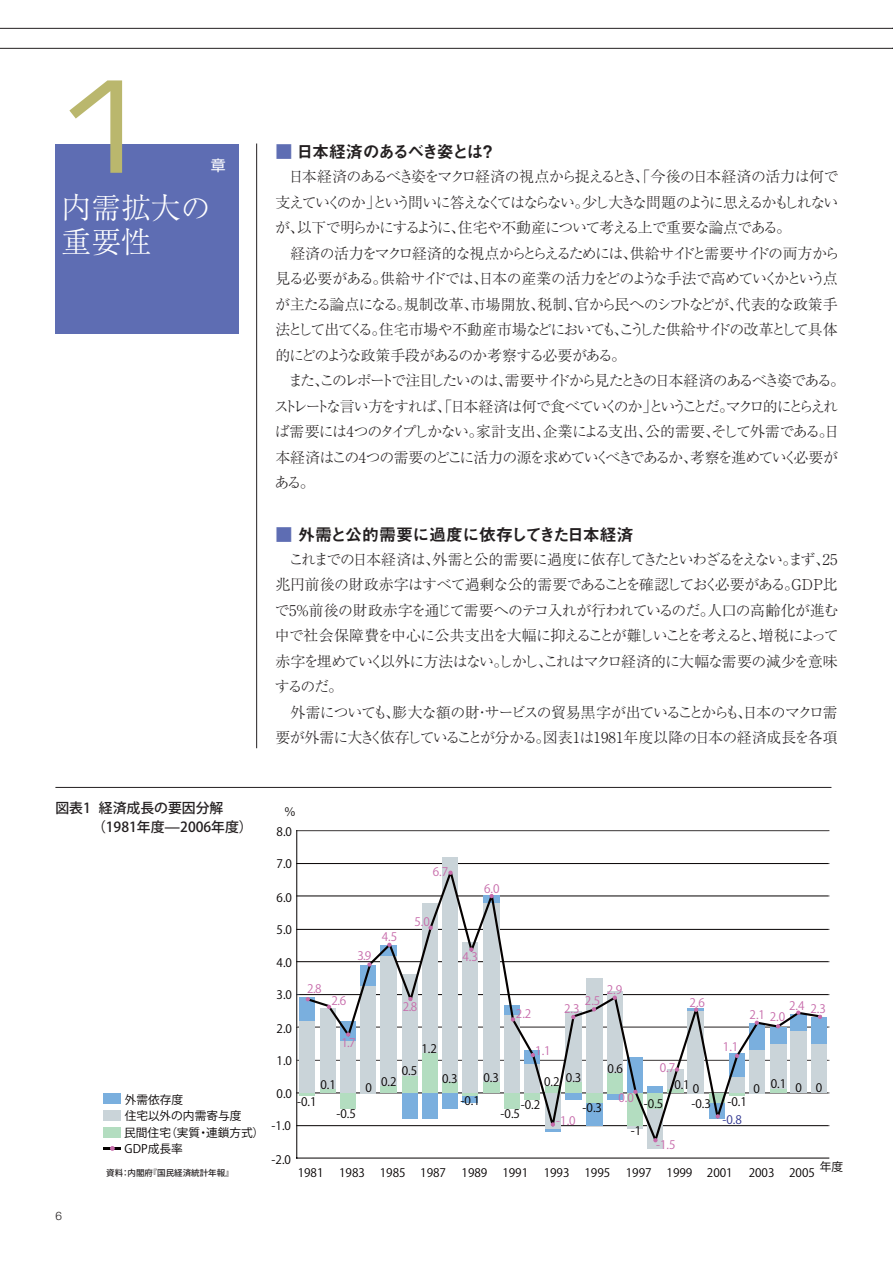
<style>
.page{position:relative;width:893px;height:1263px;background:#fff}
.page>*{position:absolute;margin:0;border:0;box-sizing:border-box;transform-origin:0 0}
.t1{font:127.5px "Eurostile Extended Two";color:#bab76d}
.t2{font:29.7px/34px "Ryumin Pro Light 90 pv RKSJ H";color:#fff}
.t3{font:16.95px "Midashi Go Pro MB31 90 pv RKSJ H";letter-spacing:-.03em;color:#231f20}
.t4{font:16.95px "Midashi Go Pro MB31 90 pv RKSJ H";letter-spacing:-.11em;color:#231f20}
.t5{font:14.85px/25.5px "Ryumin Pro Light 90 pv RKSJ H";letter-spacing:-.1em;color:#231f20}
.t6{font:14.85px/25.5px "Ryumin Pro Light 90 pv RKSJ H";letter-spacing:-.06em;color:#231f20}
.t7{font:14.85px "Shin Go Pro Regular 90 pv RKSJ H";color:#fff}
.t8{font:13.8px/19.2px "Koz Go Pro Medium 90 pv RKSJ H";color:#231f20}
.t9{font:11.7px/16.6px "Koz Go Pro Regular 90 pv RKSJ H";color:#050100}
.t10{font:11.7px "Koz Go Pro Regular 90 pv RKSJ H";color:#c76baa}
.t11{font:11.7px "Koz Go Pro Regular 90 pv RKSJ H";color:#2f3690}
.t12{font:300 11.7px "Helvetica Neue";color:#231f20}
.t13{font:8.55px "Koz Go Pro Medium 90 pv RKSJ H";color:#231f20}
.s1{color:#5e6db3}
</style>
<div class="page">
<hr style="left:0;top:48px;width:893px;height:1px;background:#231f20">
<hr style="left:0;top:28px;width:893px;height:1px;background:#231f20">
<hr style="left:297px;top:1093px;width:532px;height:1px;background:#050100">
<hr style="left:297px;top:1125px;width:532px;height:1px;background:#050100">
<hr style="left:297px;top:1060px;width:532px;height:1px;background:#050100">
<hr style="left:297px;top:1027px;width:532px;height:1px;background:#050100">
<hr style="left:297px;top:994px;width:532px;height:1px;background:#050100">
<hr style="left:297px;top:961px;width:532px;height:1px;background:#050100">
<hr style="left:297px;top:929px;width:532px;height:1px;background:#050100">
<hr style="left:297px;top:896px;width:532px;height:1px;background:#050100">
<hr style="left:297px;top:863px;width:532px;height:1px;background:#050100">
<hr style="left:297px;top:830px;width:532px;height:1px;background:#050100">
<hr style="left:297px;top:1158px;width:532px;height:1px;background:#050100">
<hr style="left:296px;top:831px;width:1px;height:327px;background:#050100">
<div style="left:811px;top:1044px;width:16px;height:49px;background:#cad4d9"></div>
<div style="left:811px;top:1017px;width:16px;height:27px;background:#7aafde"></div>
<div style="left:300px;top:1021px;width:15px;height:72px;background:#cad4d9"></div>
<div style="left:300px;top:997px;width:15px;height:24px;background:#7aafde"></div>
<hr style="left:300px;top:1093px;width:15px;height:3px;background:#b3ddc0">
<div style="left:442px;top:857px;width:16px;height:225px;background:#cad4d9"></div>
<div style="left:647px;top:1108px;width:16px;height:40px;background:#cad4d9"></div>
<svg style="left:306px;top:875px;width:517px;height:268px"></svg>
<div style="left:104px;top:1093px;width:17px;height:11px;background:#7aafde"></div>
<div style="left:104px;top:1110px;width:17px;height:11px;background:#cad4d9"></div>
<div style="left:104px;top:1127px;width:17px;height:11px;background:#b3ddc0"></div>
<svg style="left:327px;top:1005px;width:4px;height:4px"></svg>
<svg style="left:306px;top:997px;width:4px;height:4px"></svg>
<svg style="left:104px;top:1146px;width:17px;height:5px"></svg>
<svg style="left:346px;top:1032px;width:4px;height:4px"></svg>
<svg style="left:367px;top:962px;width:5px;height:5px"></svg>
<svg style="left:387px;top:943px;width:5px;height:4px"></svg>
<svg style="left:408px;top:997px;width:5px;height:4px"></svg>
<svg style="left:428px;top:925px;width:5px;height:5px"></svg>
<svg style="left:448px;top:870px;width:5px;height:5px"></svg>
<svg style="left:469px;top:947px;width:4px;height:5px"></svg>
<svg style="left:489px;top:894px;width:5px;height:4px"></svg>
<svg style="left:511px;top:1017px;width:4px;height:4px"></svg>
<svg style="left:545px;top:1122px;width:15px;height:9px"></svg>
<svg style="left:571px;top:1015px;width:4px;height:4px"></svg>
<svg style="left:592px;top:1007px;width:4px;height:4px"></svg>
<svg style="left:613px;top:995px;width:4px;height:5px"></svg>
<svg style="left:633px;top:1090px;width:5px;height:4px"></svg>
<svg style="left:531px;top:1053px;width:4px;height:4px"></svg>
<svg style="left:653px;top:1138px;width:5px;height:4px"></svg>
<svg style="left:675px;top:1067px;width:4px;height:5px"></svg>
<svg style="left:694px;top:1007px;width:4px;height:5px"></svg>
<svg style="left:716px;top:1114px;width:4px;height:4px"></svg>
<svg style="left:735px;top:1054px;width:4px;height:4px"></svg>
<svg style="left:755px;top:1020px;width:4px;height:5px"></svg>
<svg style="left:776px;top:1024px;width:4px;height:4px"></svg>
<svg style="left:796px;top:1010px;width:4px;height:5px"></svg>
<svg style="left:818px;top:1015px;width:4px;height:4px"></svg>
<hr style="left:55px;top:787px;width:776px;height:1px;background:#231f20">
<hr style="left:256px;top:143px;width:1px;height:605px;background:#231f20">
<div style="left:55px;top:144px;width:184px;height:189px;background:#5e6db3"></div>
<h1 class="t1" style="left:45px;top:80px;width:124px">1</h1>
<p class="t7" style="left:211px;top:160px;width:16px">章</p>
<h2 class="t2" style="left:62px;top:195px;width:150px">内需拡大の重要性</h2>
<p class="t4" style="left:275px;top:146px;width:236px"><span class="s1">■</span> 日本経済のあるべき姿とは？　</p>
<p class="t5" style="left:274px;top:166px;width:572px">　日本経済のあるべき姿をマクロ経済の視点から捉えるとき、「今後の日本経済の活力は何で支えていくのか」という問いに答えなくてはならない。少し大きな問題のように思えるかもしれないが、以下で明らかにするように、住宅や不動産について考える上で重要な論点である。<br>　経済の活力をマクロ経済的な視点からとらえるためには、供給サイドと需要サイドの両方から見る必要がある。供給サイドでは、日本の産業の活力をどのような手法で高めていくかという点が主たる論点になる。規制改革、市場開放、税制、官から民へのシフトなどが、代表的な政策手法として出てくる。住宅市場や不動産市場などにおいても、こうした供給サイドの改革として具体的にどのような政策手段があるのか考察する必要がある。<br>　また、このレポートで注目したいのは、需要サイドから見たときの日本経済のあるべき姿である。ストレートな言い方をすれば、「日本経済は何で食べていくのか」ということだ。マクロ的にとらえれば需要には4つのタイプしかない。家計支出、企業による支出、公的需要、そして外需である。日本経済はこの4つの需要のどこに活力の源を求めていくべきであるか、考察を進めていく必要がある。</p>
<p class="t3" style="left:275px;top:528px;width:360px"><span class="s1">■</span> 外需と公的需要に過度に依存してきた日本経済</p>
<p class="t6" style="left:275px;top:548px;width:565px">　これまでの日本経済は、外需と公的需要に過度に依存してきたといわざるをえない。まず、25兆円前後の財政赤字はすべて過剰な公的需要であることを確認しておく必要がある。GDP比で5％前後の財政赤字を通じて需要へのテコ入れが行われているのだ。人口の高齢化が進む中で社会保障費を中心に公共支出を大幅に抑えることが難しいことを考えると、増税によって赤字を埋めていく以外に方法はない。しかし、これはマクロ経済的に大幅な需要の減少を意味するのだ。<br>　外需についても、膨大な額の財・サービスの貿易黒字が出ていることからも、日本のマクロ需要が外需に大きく依存していることが分かる。図表1は1981年度以降の日本の経済成長を各項</p>
<p class="t8" style="left:92px;top:800px;width:162px;text-indent:-37px">図表1 経済成長の要因分解（1981年度̶2006年度）</p>
<p class="t9" style="left:124px;top:1092px;width:142px">外需依存度<br>住宅以外の内需寄与度<br>民間住宅（実質・連鎖方式）<br>GDP成長率</p>
<p class="t12" style="left:56px;top:1212px;width:8px">6</p>
<p class="t13" style="left:106px;top:1170px;width:129px">資料：内閣府『国民経済統計年報』</p>
<p class="t9" style="left:284px;top:805px;width:13px">％</p>
<p class="t9" style="left:277px;top:824px;width:17px">8.0</p>
<p class="t9" style="left:277px;top:857px;width:17px">7.0</p>
<p class="t9" style="left:277px;top:890px;width:17px">6.0</p>
<p class="t9" style="left:277px;top:923px;width:17px">5.0</p>
<p class="t9" style="left:277px;top:956px;width:17px">4.0</p>
<p class="t9" style="left:277px;top:988px;width:17px">3.0</p>
<p class="t9" style="left:277px;top:1021px;width:17px">2.0</p>
<p class="t9" style="left:277px;top:1054px;width:17px">1.0</p>
<p class="t10" style="left:307px;top:984px;width:16px">2.8</p>
<p class="t10" style="left:332px;top:996px;width:16px">2.6</p>
<p class="t10" style="left:357px;top:951px;width:16px">3.9</p>
<p class="t10" style="left:341px;top:1038px;width:16px">1.7</p>
<p class="t9" style="left:320px;top:1078px;width:17px">0.1</p>
<p class="t9" style="left:277px;top:1087px;width:17px">0.0</p>
<p class="t9" style="left:297px;top:1095px;width:21px">-0.1</p>
<p class="t9" style="left:272px;top:1119px;width:21px">-1.0</p>
<p class="t9" style="left:336px;top:1107px;width:21px">-0.5</p>
<p class="t9" style="left:366px;top:1081px;width:8px">0</p>
<p class="t10" style="left:382px;top:933px;width:17px">4.5</p>
<p class="t10" style="left:433px;top:867px;width:17px">6.7</p>
<p class="t10" style="left:414px;top:917px;width:17px">5.0</p>
<p class="t10" style="left:484px;top:884px;width:17px">6.0</p>
<p class="t10" style="left:462px;top:952px;width:17px">4.3</p>
<p class="t10" style="left:403px;top:1002px;width:16px">2.8</p>
<p class="t9" style="left:421px;top:1041px;width:17px">1.2</p>
<p class="t10" style="left:516px;top:1009px;width:17px">2.2</p>
<p class="t10" style="left:535px;top:1046px;width:17px">1.1</p>
<p class="t10" style="left:607px;top:985px;width:17px">2.9</p>
<p class="t10" style="left:585px;top:996px;width:17px">2.5</p>
<p class="t10" style="left:564px;top:1004px;width:17px">2.3</p>
<p class="t10" style="left:690px;top:998px;width:17px">2.6</p>
<p class="t9" style="left:402px;top:1064px;width:17px">0.5</p>
<p class="t9" style="left:381px;top:1075px;width:17px">0.2</p>
<p class="t10" style="left:660px;top:1063px;width:17px">0.7</p>
<p class="t9" style="left:608px;top:1061px;width:17px">0.6</p>
<p class="t9" style="left:483px;top:1070px;width:17px">0.3</p>
<p class="t9" style="left:544px;top:1073px;width:39px">0.2 0.3</p>
<p class="t9" style="left:442px;top:1071px;width:17px">0.3</p>
<p class="t9" style="left:691px;top:1076px;width:21px;line-height:19.6px;text-indent:-17px">0.1 0 -0.3</p>
<p class="t10" style="left:618px;top:1093px;width:17px">0.0</p>
<p class="t9" style="left:460px;top:1094px;width:21px">-0.1</p>
<p class="t9" style="left:644px;top:1097px;width:21px">-0.5</p>
<p class="t9" style="left:521px;top:1097px;width:21px">-0.2</p>
<p class="t9" style="left:583px;top:1100px;width:21px">-0.3</p>
<p class="t9" style="left:501px;top:1107px;width:21px">-0.5</p>
<p class="t10" style="left:556px;top:1116px;width:21px">-1.0</p>
<p class="t9" style="left:631px;top:1124px;width:12px">-1</p>
<p class="t10" style="left:656px;top:1140px;width:21px">-1.5</p>
<p class="t10" style="left:723px;top:1042px;width:17px">1.1</p>
<p class="t10" style="left:789px;top:1002px;width:38px">2.4 2.3</p>
<p class="t10" style="left:750px;top:1011px;width:37px">2.1 2.0</p>
<p class="t9" style="left:753px;top:1079px;width:70px">0 0.10 0</p>
<p class="t9" style="left:727px;top:1095px;width:21px">-0.1</p>
<p class="t11" style="left:722px;top:1115px;width:21px">-0.8</p>
<p class="t9" style="left:272px;top:1153px;width:21px">-2.0</p>
<p class="t9" style="left:298px;top:1165px;width:27px">1981</p>
<p class="t9" style="left:339px;top:1165px;width:27px">1983</p>
<p class="t9" style="left:380px;top:1165px;width:68px">1985 1987</p>
<p class="t9" style="left:462px;top:1165px;width:27px">1989</p>
<p class="t9" style="left:502px;top:1165px;width:27px">1991</p>
<p class="t9" style="left:544px;top:1165px;width:27px">1993</p>
<p class="t9" style="left:584px;top:1165px;width:27px">1995</p>
<p class="t9" style="left:626px;top:1165px;width:27px">1997</p>
<p class="t9" style="left:667px;top:1165px;width:68px">1999 2001</p>
<p class="t9" style="left:749px;top:1165px;width:27px">2003</p>
<p class="t9" style="left:789px;top:1165px;width:27px">2005</p>
<p class="t9" style="left:820px;top:1160px;width:25px">年度</p>
</div>
